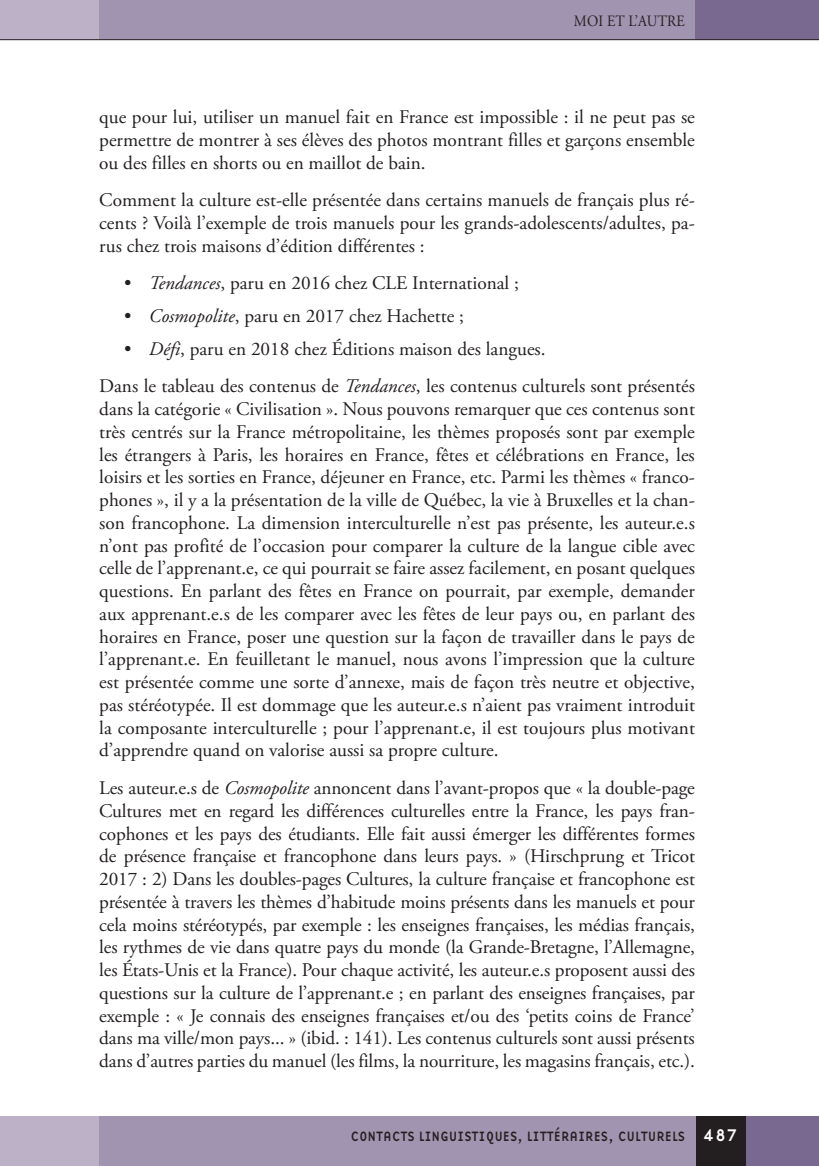
<style>
.page{position:relative;width:819px;height:1166px;background:#fff}
.page>*{position:absolute;margin:0;border:0;box-sizing:border-box;transform-origin:0 0}
.Navaden{font:19.25px/22.8px "Adobe Garamond Pro";color:#231f20;text-align:justify}
.t1{font:15.75px "Adobe Garamond Pro";letter-spacing:.015em;color:#231f20;scale:.9 1}
.t2{font:14px "Base Nine";letter-spacing:-.01em;color:#231f20;scale:.93 1}
.s1{font-style:italic}
.s2{font-size:17.5px;color:#fff}
</style>
<div class="page">
<div style="left:99px;top:0;width:596px;height:40px;background:#a194b0"></div>
<div style="left:0;top:0;width:99px;height:40px;background:#bcb1c7"></div>
<div style="left:694px;top:0;width:125px;height:40px;background:#796990"></div>
<hr style="left:0;top:39px;width:819px;height:1px;background:#231f20">
<div style="left:74px;top:1116px;width:622px;height:50px;background:#a194b0"></div>
<div style="left:0;top:1116px;width:99px;height:50px;background:#bcb1c7"></div>
<div style="left:745px;top:1116px;width:74px;height:50px;background:#796990"></div>
<div style="left:695px;top:1116px;width:50px;height:50px;background:#231f20"></div>
<p class="t1" style="left:574px;top:11px;width:125px">MOI ET L’AUTRE</p>
<p class="Navaden" style="left:99px;top:106px;width:597px">que pour lui, utiliser un manuel fait en France est impossible : il ne peut pas se permettre de montrer à ses élèves des photos montrant filles et garçons ensemble ou des filles en shorts ou en maillot de bain.</p>
<p class="Navaden" style="left:99px;top:189px;width:597px">Comment la culture est-elle présentée dans certains manuels de français plus ré&shy;cents ? Voilà l’exemple de trois manuels pour les grands-adolescents/adultes, pa&shy;rus chez trois maisons d’édition différentes :</p>
<p class="Navaden" style="left:124px;top:273px;width:396px">• <span class="s1">Tendances</span>, paru en 2016 chez CLE International ;</p>
<p class="Navaden" style="left:124px;top:305px;width:341px">• <span class="s1">Cosmopolite</span>, paru en 2017 chez Hachette ;</p>
<p class="Navaden" style="left:124px;top:338px;width:423px">• <span class="s1">Défi</span>, paru en 2018 chez Éditions maison des langues.</p>
<p class="Navaden" style="left:99px;top:376px;width:597px">Dans le tableau des contenus de <span class="s1">Tendances</span>, les contenus culturels sont présentés dans la catégorie « Civilisation ». Nous pouvons remarquer que ces contenus sont très centrés sur la France métropolitaine, les thèmes proposés sont par exemple les étrangers à Paris, les horaires en France, fêtes et célébrations en France, les loisirs et les sorties en France, déjeuner en France, etc. Parmi les thèmes « franco&shy;phones », il y a la présentation de la ville de Québec, la vie à Bruxelles et la chan&shy;son francophone. La dimension interculturelle n’est pas présente, les auteur.e.s n’ont pas profité de l’occasion pour comparer la culture de la langue cible avec celle de l’apprenant.e, ce qui pourrait se faire assez facilement, en posant quelques questions. En parlant des fêtes en France on pourrait, par exemple, demander aux apprenant.e.s de les comparer avec les fêtes de leur pays ou, en parlant des horaires en France, poser une question sur la façon de travailler dans le pays de l’apprenant.e. En feuilletant le manuel, nous avons l’impression que la culture est présentée comme une sorte d’annexe, mais de façon très neutre et objective, pas stéréotypée. Il est dommage que les auteur.e.s n’aient pas vraiment introduit la composante interculturelle ; pour l’apprenant.e, il est toujours plus motivant d’apprendre quand on valorise aussi sa propre culture.</p>
<p class="Navaden" style="left:99px;top:777px;width:597px">Les auteur.e.s de <span class="s1">Cosmopolite</span> annoncent dans l’avant-propos que « la double-page Cultures met en regard les différences culturelles entre la France, les pays fran&shy;cophones et les pays des étudiants. Elle fait aussi émerger les différentes formes de présence française et francophone dans leurs pays. » (Hirschprung et Tricot 2017 : 2) Dans les doubles-pages Cultures, la culture française et francophone est présentée à travers les thèmes d’habitude moins présents dans les manuels et pour cela moins stéréotypés, par exemple : les enseignes françaises, les médias français, les rythmes de vie dans quatre pays du monde (la Grande-Bretagne, l’Allemagne, les États-Unis et la France). Pour chaque activité, les auteur.e.s proposent aussi des questions sur la culture de l’apprenant.e ; en parlant des enseignes françaises, par exemple : « Je connais des enseignes françaises et/ou des ‘petits coins de France’ dans ma ville/mon pays... » (ibid. : 141). Les contenus culturels sont aussi présents dans d’autres parties du manuel (les films, la nourriture, les magasins français, etc.).</p>
<p class="t2" style="left:350px;top:1126px;width:418px">CONTACTS LINGUISTIQUES, LITTÉRAIRES, CULTURELS <span class="s2">487</span></p>
</div>
